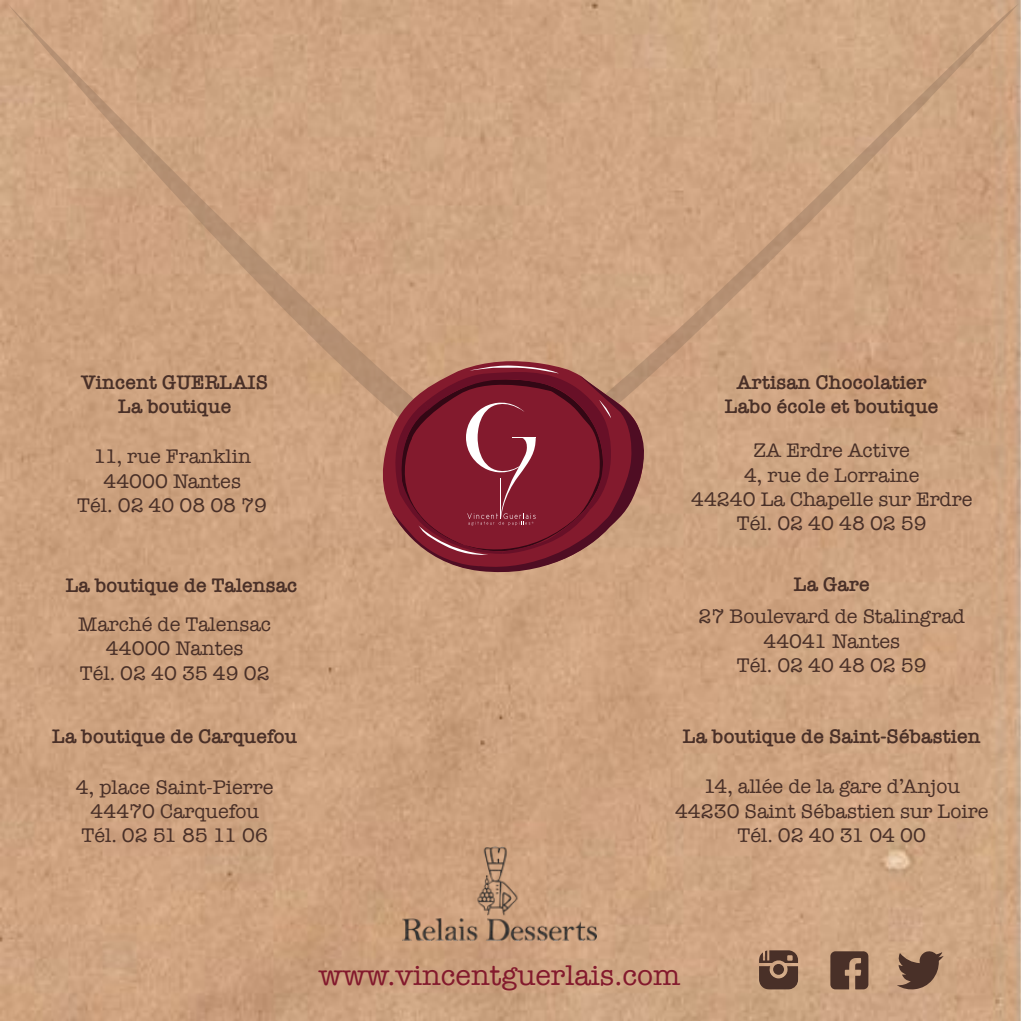
<style>
.page{position:relative;width:1021px;height:1021px;background:#fff}
.page>*{position:absolute;margin:0;border:0;box-sizing:border-box;transform-origin:0 0}
.t1{font:29.25px "American Typewriter";color:#831a2d}
.t2{font:20.25px/24.3px "American Typewriter";color:#493028;text-align:center}
.t3{font:600 20.25px/24.3px "American Typewriter";color:#493028;text-align:center}
</style>
<div class="page">
<img style="left:1px;top:0;width:1019px;height:1020px">
<img style="left:402px;top:845px;width:195px;height:97px">
<svg style="left:7px;top:4px;width:1011px;height:476px;background:#cda380"></svg>
<svg style="left:376px;top:361px;width:270px;height:214px"></svg>
<svg style="left:377px;top:365px;width:271px;height:213px;background:#924146"></svg>
<svg style="left:759px;top:950px;width:39px;height:39px"></svg>
<div style="left:773px;top:963px;width:11px;height:11px;background:#493028;border-radius:50%"></div>
<svg style="left:830px;top:951px;width:38px;height:38px"></svg>
<svg style="left:896px;top:950px;width:47px;height:39px;background:#80614e"></svg>
<p class="t3" style="left:81px;top:370px;width:188px">Vincent GUERLAIS<br>La boutique</p>
<p class="t2" style="left:77px;top:444px;width:191px">11, rue Franklin<br>44000 Nantes<br>Tél. 02 40 08 08 79</p>
<p class="t3" style="left:66px;top:573px;width:233px">La boutique de Talensac</p>
<p class="t2" style="left:78px;top:612px;width:194px">Marché de Talensac<br>44000 Nantes<br>Tél. 02 40 35 49 02</p>
<p class="t3" style="left:52px;top:724px;width:246px">La boutique de Carquefou</p>
<p class="t2" style="left:76px;top:774px;width:199px">4, place Saint-Pierre<br>44470 Carquefou<br>Tél. 02 51 85 11 06</p>
<p class="t3" style="left:725px;top:370px;width:215px">Artisan Chocolatier<br>Labo école et boutique</p>
<p class="t2" style="left:691px;top:438px;width:283px">ZA Erdre Active<br>4, rue de Lorraine<br>44240 La Chapelle sur Erdre<br>Tél. 02 40 48 02 59</p>
<p class="t3" style="left:793px;top:572px;width:77px">La Gare</p>
<p class="t2" style="left:698px;top:604px;width:268px">27 Boulevard de Stalingrad<br>44041 Nantes<br>Tél. 02 40 48 02 59</p>
<p class="t3" style="left:683px;top:724px;width:299px">La boutique de Saint-Sébastien</p>
<p class="t2" style="left:675px;top:774px;width:315px">14, allée de la gare d’Anjou<br>44230 Saint Sébastien sur Loire<br>Tél. 02 40 31 04 00</p>
<h1 class="t1" style="left:319px;top:958px;width:363px">www.vincentguerlais.com</h1>
</div>
